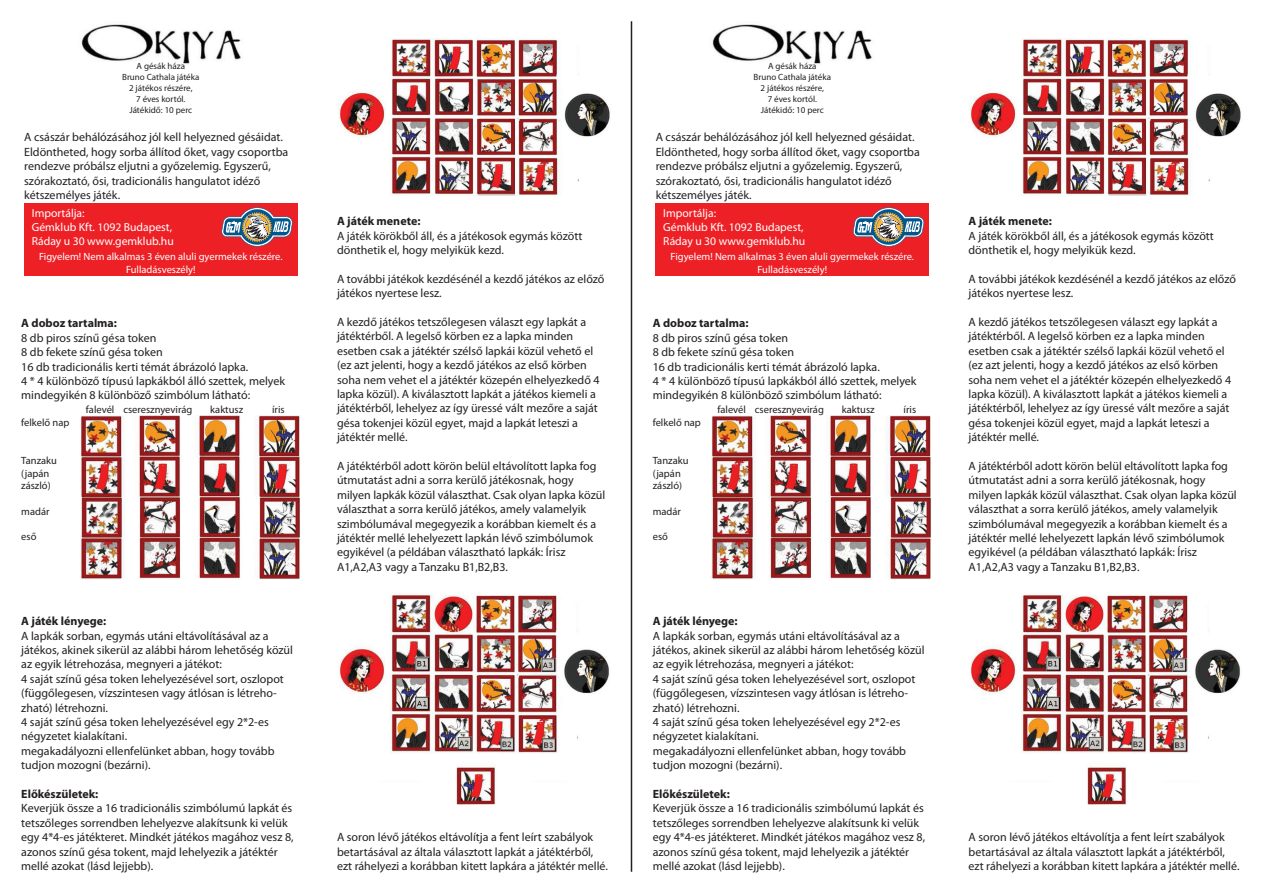
<style>
.page{position:relative;width:1263px;height:893px;background:#fff}
.page>*{position:absolute;margin:0;border:0;box-sizing:border-box;transform-origin:0 0}
.t1{font:12px/14.4px "Myriad Pro";color:#231f20}
.t2{font:700 12px "Myriad Pro";color:#231f20}
.t3{font:11.7px/14px "Myriad Pro";color:#fff}
.t4{font:10.5px/12.6px "Myriad Pro";color:#231f20}
.t5{font:10.5px/12.6px "Myriad Pro";color:#fff;text-align:center}
.t6{font:9px/10.8px "Myriad Pro";color:#231f20;text-align:center}
</style>
<div class="page">
<div style="left:24px;top:204px;width:273px;height:72px;background:#ed2026"></div>
<svg style="left:221px;top:207px;width:72px;height:40px"></svg>
<img style="left:81px;top:24px;width:160px;height:40px">
<img style="left:338px;top:38px;width:272px;height:158px">
<img style="left:340px;top:595px;width:269px;height:210px">
<img style="left:80px;top:416px;width:220px;height:164px">
<div style="left:656px;top:204px;width:273px;height:72px;background:#ed2026"></div>
<svg style="left:853px;top:207px;width:71px;height:40px"></svg>
<img style="left:712px;top:24px;width:160px;height:40px">
<img style="left:969px;top:38px;width:272px;height:158px">
<img style="left:971px;top:595px;width:269px;height:210px">
<img style="left:712px;top:416px;width:219px;height:164px">
<hr style="left:631px;top:21px;width:1px;height:851px;background:#231f20">
<p class="t6" style="left:122px;top:61px;width:79px">A gésák háza<br>Bruno Cathala játéka<br>2 játékos részére,<br>7 éves kortól.<br>Játékidő: 10 perc</p>
<p class="t1" style="left:24px;top:130px;width:266px">A császár behálózásához jól kell helyezned gésáidat.<br>Eldöntheted, hogy sorba állítod őket, vagy csoportba rendezve próbálsz eljutni a győzelemig. Egyszerű, szórakoztató, ősi, tradicionális hangulatot idéző kétszemélyes játék.</p>
<p class="t3" style="left:32px;top:206px;width:144px">Importálja:<br>Gémklub Kft. 1092 Budapest,<br>Ráday u 30 www.gemklub.hu</p>
<p class="t5" style="left:39px;top:250px;width:245px">Figyelem! Nem alkalmas 3 éven aluli gyermekek részére.<br>Fulladásveszély!</p>
<p class="t2" style="left:21px;top:316px;width:97px">A doboz tartalma:</p>
<p class="t1" style="left:21px;top:330px;width:265px">8 db piros színű gésa token<br>8 db fekete színű gésa token<br>16 db tradicionális kerti témát ábrázoló lapka.<br>4 * 4 különböző típusú lapkákból álló szettek, melyek mindegyikén 8 különböző szimbólum látható:</p>
<p class="t4" style="left:21px;top:416px;width:50px">felkelő nap</p>
<p class="t4" style="left:21px;top:454px;width:37px">Tanzaku (japán zászló)</p>
<p class="t4" style="left:21px;top:505px;width:30px">madár</p>
<p class="t4" style="left:21px;top:530px;width:17px">eső</p>
<p class="t4" style="left:86px;top:403px;width:108px">falevél cseresznyevirág</p>
<p class="t4" style="left:210px;top:403px;width:35px">kaktusz</p>
<p class="t4" style="left:272px;top:403px;width:14px">íris</p>
<p class="t2" style="left:21px;top:613px;width:86px">A játék lényege:</p>
<p class="t1" style="left:21px;top:628px;width:273px">A lapkák sorban, egymás utáni eltávolításával az a játékos, akinek sikerül az alábbi három lehetőség közül az egyik létrehozása, megnyeri a játékot:<br>4 saját színű gésa token lehelyezésével sort, oszlopot (függőlegesen, vízszintesen vagy átlósan is létreho&shy;zható) létrehozni.<br>4 saját színű gésa token lehelyezésével egy 2*2-es négyzetet kialakítani.<br>megakadályozni ellenfelünket abban, hogy tovább tudjon mozogni (bezárni).</p>
<p class="t2" style="left:21px;top:786px;width:79px">Előkészületek:</p>
<p class="t1" style="left:21px;top:801px;width:274px">Keverjük össze a 16 tradicionális szimbólumú lapkát és tetszőleges sorrendben lehelyezve alakítsunk ki velük egy 4*4-es játékteret. Mindkét játékos magához vesz 8, azonos színű gésa tokent, majd lehelyezik a játéktér mellé azokat (lásd lejjebb).</p>
<p class="t2" style="left:337px;top:213px;width:85px">A játék menete:</p>
<p class="t1" style="left:337px;top:228px;width:247px">A játék körökből áll, és a játékosok egymás között dönthetik el, hogy melyikük kezd.</p>
<p class="t1" style="left:337px;top:271px;width:269px">A további játékok kezdésénél a kezdő játékos az előző játékos nyertese lesz.</p>
<p class="t1" style="left:337px;top:315px;width:264px">A kezdő játékos tetszőlegesen választ egy lapkát a játéktérből. A legelső körben ez a lapka minden esetben csak a játéktér szélső lapkái közül vehető el (ez azt jelenti, hogy a kezdő játékos az első körben soha nem vehet el a játéktér közepén elhelyezkedő 4 lapka közül). A kiválasztott lapkát a játékos kiemeli a játéktérből, lehelyez az így üressé vált mezőre a saját gésa tokenjei közül egyet, majd a lapkát leteszi a játéktér mellé.</p>
<p class="t1" style="left:337px;top:459px;width:270px">A játéktérből adott körön belül eltávolított lapka fog útmutatást adni a sorra kerülő játékosnak, hogy milyen lapkák közül választhat. Csak olyan lapka közül választhat a sorra kerülő játékos, amely valamelyik szimbólumával megegyezik a korábban kiemelt és a játéktér mellé lehelyezett lapkán lévő szimbólumok egyikével (a példában választható lapkák: Írisz A1,A2,A3 vagy a Tanzaku B1,B2,B3.</p>
<p class="t1" style="left:337px;top:830px;width:272px">A soron lévő játékos eltávolítja a fent leírt szabályok betartásával az általa választott lapkát a játéktérből, ezt ráhelyezi a korábban kitett lapkára a játéktér mellé.</p>
<p class="t6" style="left:754px;top:61px;width:79px">A gésák háza<br>Bruno Cathala játéka<br>2 játékos részére,<br>7 éves kortól.<br>Játékidő: 10 perc</p>
<p class="t1" style="left:656px;top:130px;width:266px">A császár behálózásához jól kell helyezned gésáidat.<br>Eldöntheted, hogy sorba állítod őket, vagy csoportba rendezve próbálsz eljutni a győzelemig. Egyszerű, szórakoztató, ősi, tradicionális hangulatot idéző kétszemélyes játék.</p>
<p class="t3" style="left:663px;top:206px;width:144px">Importálja:<br>Gémklub Kft. 1092 Budapest,<br>Ráday u 30 www.gemklub.hu</p>
<p class="t5" style="left:671px;top:250px;width:245px">Figyelem! Nem alkalmas 3 éven aluli gyermekek részére.<br>Fulladásveszély!</p>
<p class="t2" style="left:653px;top:316px;width:97px">A doboz tartalma:</p>
<p class="t1" style="left:653px;top:330px;width:265px">8 db piros színű gésa token<br>8 db fekete színű gésa token<br>16 db tradicionális kerti témát ábrázoló lapka.<br>4 * 4 különböző típusú lapkákból álló szettek, melyek mindegyikén 8 különböző szimbólum látható:</p>
<p class="t4" style="left:653px;top:416px;width:50px">felkelő nap</p>
<p class="t4" style="left:653px;top:454px;width:37px">Tanzaku (japán zászló)</p>
<p class="t4" style="left:653px;top:505px;width:30px">madár</p>
<p class="t4" style="left:653px;top:530px;width:17px">eső</p>
<p class="t4" style="left:717px;top:403px;width:108px">falevél cseresznyevirág</p>
<p class="t4" style="left:842px;top:403px;width:35px">kaktusz</p>
<p class="t4" style="left:904px;top:403px;width:14px">íris</p>
<p class="t2" style="left:653px;top:613px;width:86px">A játék lényege:</p>
<p class="t1" style="left:653px;top:628px;width:273px">A lapkák sorban, egymás utáni eltávolításával az a játékos, akinek sikerül az alábbi három lehetőség közül az egyik létrehozása, megnyeri a játékot:<br>4 saját színű gésa token lehelyezésével sort, oszlopot (függőlegesen, vízszintesen vagy átlósan is létreho&shy;zható) létrehozni.<br>4 saját színű gésa token lehelyezésével egy 2*2-es négyzetet kialakítani.<br>megakadályozni ellenfelünket abban, hogy tovább tudjon mozogni (bezárni).</p>
<p class="t2" style="left:653px;top:786px;width:79px">Előkészületek:</p>
<p class="t1" style="left:653px;top:801px;width:274px">Keverjük össze a 16 tradicionális szimbólumú lapkát és tetszőleges sorrendben lehelyezve alakítsunk ki velük egy 4*4-es játékteret. Mindkét játékos magához vesz 8, azonos színű gésa tokent, majd lehelyezik a játéktér mellé azokat (lásd lejjebb).</p>
<p class="t2" style="left:968px;top:213px;width:85px">A játék menete:</p>
<p class="t1" style="left:968px;top:228px;width:247px">A játék körökből áll, és a játékosok egymás között dönthetik el, hogy melyikük kezd.</p>
<p class="t1" style="left:968px;top:271px;width:269px">A további játékok kezdésénél a kezdő játékos az előző játékos nyertese lesz.</p>
<p class="t1" style="left:968px;top:315px;width:264px">A kezdő játékos tetszőlegesen választ egy lapkát a játéktérből. A legelső körben ez a lapka minden esetben csak a játéktér szélső lapkái közül vehető el (ez azt jelenti, hogy a kezdő játékos az első körben soha nem vehet el a játéktér közepén elhelyezkedő 4 lapka közül). A kiválasztott lapkát a játékos kiemeli a játéktérből, lehelyez az így üressé vált mezőre a saját gésa tokenjei közül egyet, majd a lapkát leteszi a játéktér mellé.</p>
<p class="t1" style="left:968px;top:459px;width:270px">A játéktérből adott körön belül eltávolított lapka fog útmutatást adni a sorra kerülő játékosnak, hogy milyen lapkák közül választhat. Csak olyan lapka közül választhat a sorra kerülő játékos, amely valamelyik szimbólumával megegyezik a korábban kiemelt és a játéktér mellé lehelyezett lapkán lévő szimbólumok egyikével (a példában választható lapkák: Írisz A1,A2,A3 vagy a Tanzaku B1,B2,B3.</p>
<p class="t1" style="left:968px;top:830px;width:272px">A soron lévő játékos eltávolítja a fent leírt szabályok betartásával az általa választott lapkát a játéktérből, ezt ráhelyezi a korábban kitett lapkára a játéktér mellé.</p>
</div>
